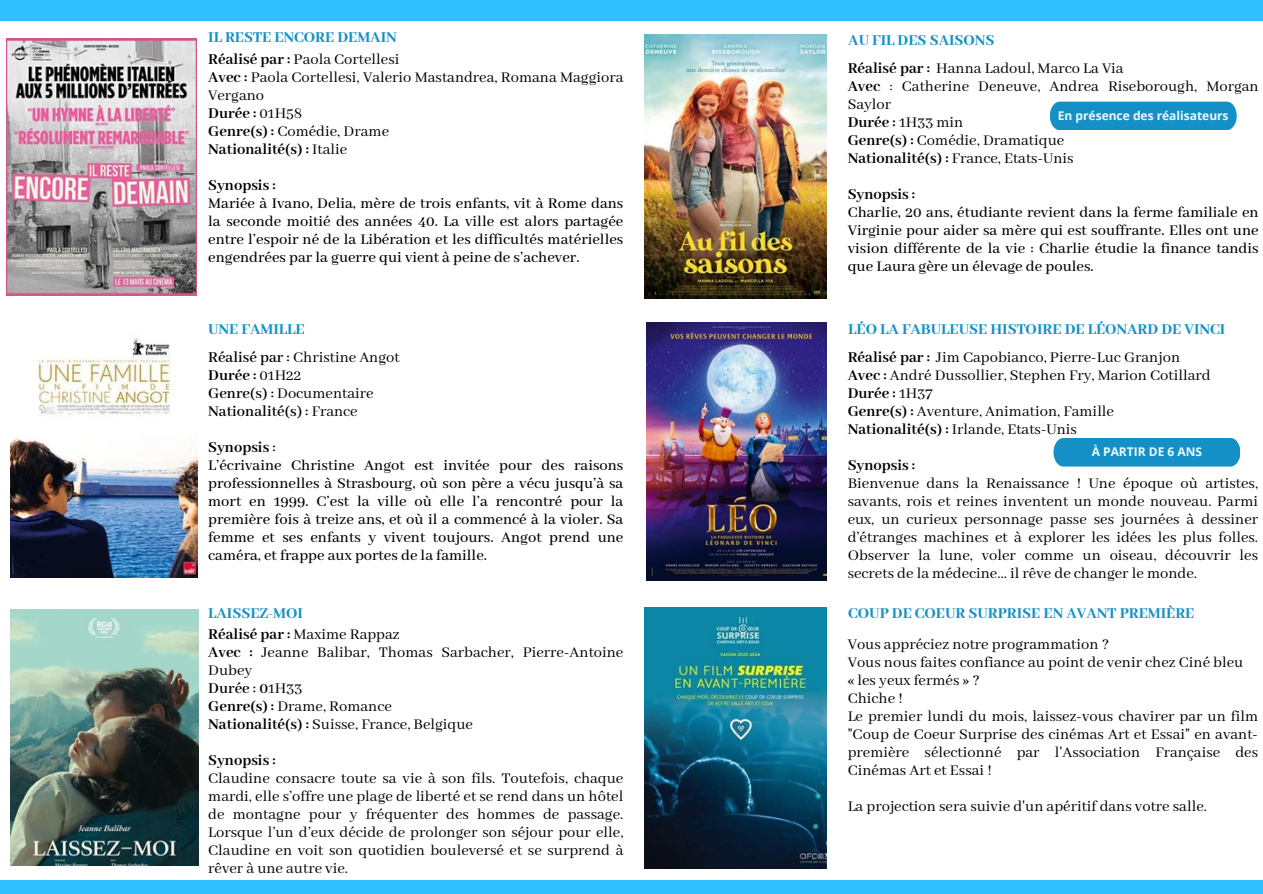
<style>
.page{position:relative;width:1263px;height:894px;background:#fff}
.page>*{position:absolute;margin:0;border:0;box-sizing:border-box;transform-origin:0 0}
.t1{font:16.5px/18px "Abhaya Libre";color:#000}
.t2{font:500 16.5px/18px "Abhaya Libre";color:#000}
.t3{font:800 16.5px "Abhaya Libre";color:#1590c6}
.t4{font:700 12px "Open Sans";color:#eafafb}
.s1{font-weight:700}
.s2{font-weight:600}
</style>
<div class="page">
<div style="left:0;top:0;width:1263px;height:21px;background:#30bfff"></div>
<div style="left:0;top:880px;width:1263px;height:13px;background:#30bfff"></div>
<div style="left:1053px;top:438px;width:187px;height:28px;background:#1590c6"></div>
<img style="left:7px;top:38px;width:190px;height:258px">
<img style="left:10px;top:338px;width:187px;height:239px">
<img style="left:10px;top:609px;width:188px;height:256px">
<img style="left:646px;top:322px;width:180px;height:258px">
<img style="left:644px;top:607px;width:183px;height:261px">
<img style="left:644px;top:35px;width:183px;height:263px">
<div style="left:1050px;top:102px;width:187px;height:28px;background:#1590c6"></div>
<h3 class="t3" style="left:208px;top:28px;width:190px">IL RESTE ENCORE DEMAIN</h3>
<p class="t1" style="left:208px;top:51px;width:417px"><span class="s1">Réalisé par :</span> Paola Cortellesi<br><span class="s1">Avec :</span> Paola Cortellesi, Valerio Mastandrea, Romana Maggiora<br>Vergano<br><span class="s1">Durée :</span> 01H58<br><span class="s1">Genre(s) :</span> Comédie, Drame<br><span class="s1">Nationalité(s) :</span> Italie</p>
<h1 class="t2" style="left:208px;top:177px;width:417px"><span class="s1">Synopsis :<br></span>Mariée à Ivano, Delia, mère de trois enfants, vit à Rome dans la seconde moitié des années 40. La ville est alors partagée entre l’espoir né de la Libération et les difficultés matérielles engendrées par la guerre qui vient à peine de s’achever.</h1>
<h3 class="t3" style="left:208px;top:320px;width:98px">UNE FAMILLE</h3>
<h1 class="t1" style="left:208px;top:348px;width:193px"><span class="s2">Réalisé par :</span> Christine Angot<br><span class="s1">Durée :</span> 01H22<br><span class="s2">Genre(s) :</span> Documentaire<br><span class="s2">Nationalité(s) :</span> France</h1>
<h3 class="t2" style="left:208px;top:438px;width:417px"><span class="s1">Synopsis</span> <span class="s2">:<br></span>L’écrivaine Christine Angot est invitée pour des raisons professionnelles à Strasbourg, où son père a vécu jusqu’à sa mort en 1999. C’est la ville où elle l’a rencontré pour la première fois à treize ans, et où il a commencé à la violer. Sa femme et ses enfants y vivent toujours. Angot prend une caméra, et frappe aux portes de la famille.</h3>
<h4 class="t3" style="left:208px;top:604px;width:96px">LAISSEZ-MOI</h4>
<p class="t1" style="left:208px;top:625px;width:417px"><span class="s1">Réalisé par :</span> Maxime Rappaz<br><span class="s1">Avec :</span> Jeanne Balibar, Thomas Sarbacher, Pierre-Antoine<br>Dubey<br><span class="s2">Durée : 0</span>1H33<br><span class="s1">Genre(s) :</span> Drame, Romance<br><span class="s1">Nationalité(s) :</span> Suisse, France, Belgique</p>
<h1 class="t1" style="left:208px;top:751px;width:417px"><span class="s1">Synopsis :<br></span>Claudine consacre toute sa vie à son fils. Toutefois, chaque mardi, elle s’offre une plage de liberté et se rend dans un hôtel de montagne pour y fréquenter des hommes de passage.<br>Lorsque l’un d’eux décide de prolonger son séjour pour elle, Claudine en voit son quotidien bouleversé et se surprend à rêver à une autre vie.</h1>
<h3 class="t3" style="left:848px;top:31px;width:148px">AU FIL DES SAISONS</h3>
<h2 class="t1" style="left:848px;top:60px;width:412px"><span class="s1">Réalisé par :</span> Hanna Ladoul, Marco La Via<br><span class="s1">Avec</span> : Catherine Deneuve, Andrea Riseborough, Morgan<br>Saylor<br><span class="s1">Durée :</span> 1H33 min<br><span class="s1">Genre(s) :</span> Comédie, Dramatique<br><span class="s1">Nationalité(s) :</span> France, Etats-Unis</h2>
<p class="t2" style="left:848px;top:186px;width:412px"><span class="s1">Synopsis :<br></span>Charlie, 20 ans, étudiante revient dans la ferme familiale en Virginie pour aider sa mère qui est souffrante. Elles ont une vision différente de la vie : Charlie étudie la finance tandis que Laura gère un élevage de poules.</p>
<h3 class="t4" style="left:1058px;top:107px;width:172px">En présence des réalisateurs</h3>
<p class="t3" style="left:848px;top:320px;width:379px">LÉO LA FABULEUSE HISTOIRE DE LÉONARD DE VINCI</p>
<h1 class="t1" style="left:848px;top:348px;width:364px"><span class="s1">Réalisé par :</span> Jim Capobianco, Pierre-Luc Granjon <span class="s1">Avec :</span> André Dussollier, Stephen Fry, Marion Cotillard <span class="s1">Durée :</span> 1H37<br><span class="s1">Genre(s) :</span> Aventure, Animation, Famille <span class="s1">Nationalité(s) :</span> Irlande, Etats-Unis</h1>
<h3 class="t1" style="left:848px;top:456px;width:412px"><span class="s1">Synopsis :<br></span>Bienvenue dans la Renaissance ! Une époque où artistes, savants, rois et reines inventent un monde nouveau. Parmi eux, un curieux personnage passe ses journées à dessiner d’étranges machines et à explorer les idées les plus folles.<br>Observer la lune, voler comme un oiseau, découvrir les secrets de la médecine… il rêve de changer le monde.</h3>
<h2 class="t4" style="left:1092px;top:443px;width:112px">À PARTIR DE 6 ANS</h2>
<h3 class="t3" style="left:848px;top:604px;width:348px">COUP DE COEUR SURPRISE EN AVANT PREMIÈRE</h3>
<h1 class="t1" style="left:848px;top:635px;width:412px">Vous appréciez notre programmation ?<br>Vous nous faites confiance au point de venir chez Ciné bleu<br>« les yeux fermés » ?<br>Chiche !<br>Le premier lundi du mois, laissez-vous chavirer par un film "Coup de Coeur Surprise des cinémas Art et Essai" en avant&shy;première sélectionné par l'Association Française des Cinémas Art et Essai !</h1>
<h3 class="t1" style="left:848px;top:797px;width:361px">La projection sera suivie d'un apéritif dans votre salle.</h3>
</div>
